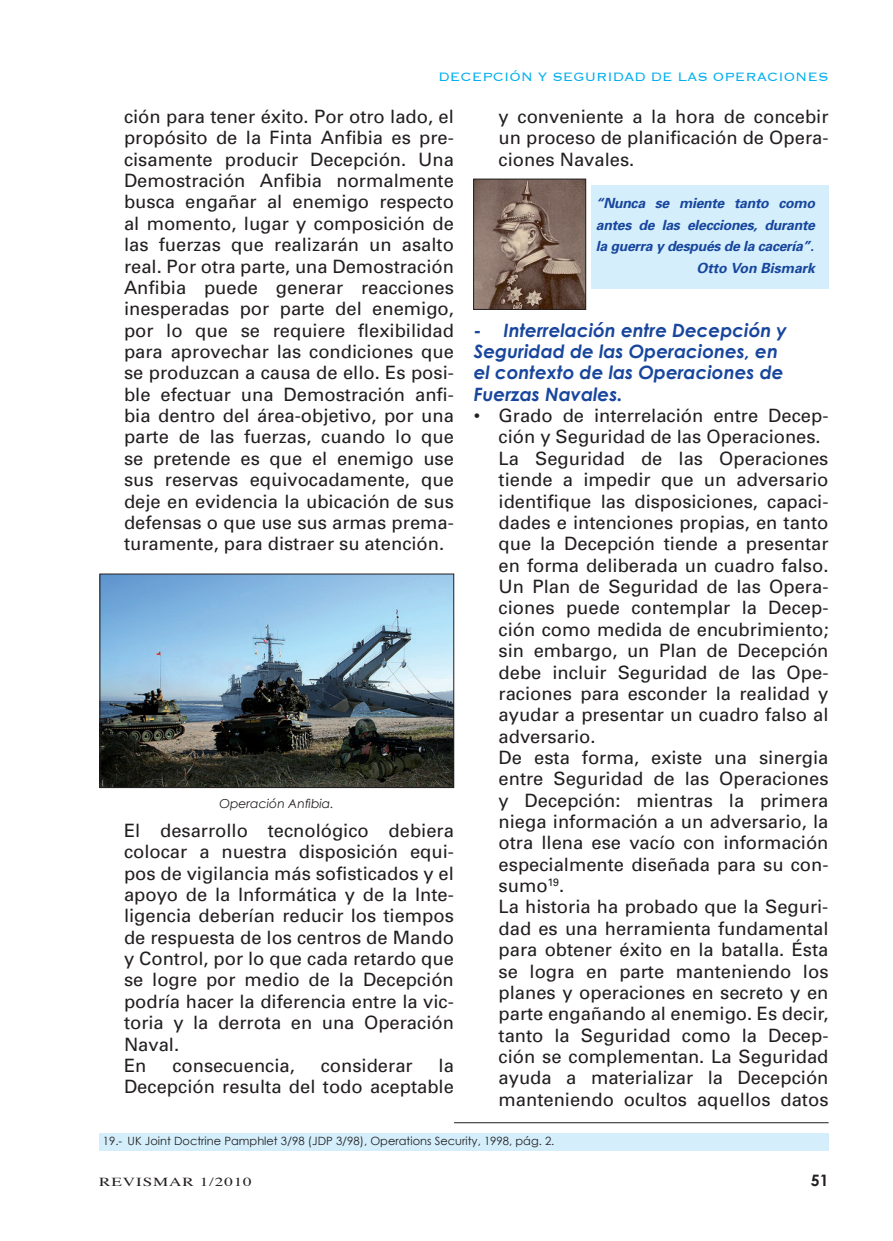
<style>
.page{position:relative;width:893px;height:1241px;background:#fff}
.page>*{position:absolute;margin:0;border:0;box-sizing:border-box;transform-origin:0 0}
.t1{font:18.38px/21.3px "Univers";color:#231f20;text-align:justify}
.t2{font:italic 700 18.38px/21.3px "Century Gothic";color:#18469d}
.t3{font:300 15.75px "Copperplate";color:#00aeef}
.t4{font:700 15.75px "Century Gothic";color:#231f20}
.t5{font:italic 700 14px/21.3px "Univers";letter-spacing:-.02em;color:#18469d;text-align:right}
.t6{font:italic 12.42px "Century Gothic";color:#231f20}
.t7{font:12.25px "Times";letter-spacing:.05em;color:#231f20;scale:1.4 1}
.t8{font:11.38px "Century Gothic";color:#231f20}
</style>
<div class="page">
<div style="left:591px;top:185px;width:237px;height:103px;background:#d4effb"></div>
<hr style="left:454px;top:1122px;width:375px;height:1px;background:#231f20">
<div style="left:99px;top:1132px;width:730px;height:18px;background:#d4effb"></div>
<img style="left:101px;top:575px;width:351px;height:211px">
<div style="left:99px;top:573px;width:355px;height:215px;border:1px solid #231f20"></div>
<img style="left:475px;top:181px;width:109px;height:127px">
<div style="left:473px;top:179px;width:113px;height:131px;border:1px solid #231f20"></div>
<p class="t3" style="left:439px;top:67px;width:391px">DECEPCIÓN Y SEGURIDAD DE LAS OPERACIONES</p>
<p class="t1" style="left:124px;top:106px;width:331px">ción para tener éxito. Por otro lado, el propósito de la Finta Anfibia es pre&shy;cisamente producir Decepción. Una Demostración Anfibia normalmente busca engañar al enemigo respecto al momento, lugar y composición de las fuerzas que realizarán un asalto real. Por otra parte, una Demostración Anfibia puede generar reacciones inesperadas por parte del enemigo, por lo que se requiere flexibilidad para aprovechar las condiciones que se produzcan a causa de ello. Es posi&shy;ble efectuar una Demostración anfi&shy;bia dentro del área-objetivo, por una parte de las fuerzas, cuando lo que se pretende es que el enemigo use sus reservas equivocadamente, que deje en evidencia la ubicación de sus defensas o que use sus armas prema&shy;turamente, para distraer su atención.</p>
<p class="t1" style="left:499px;top:106px;width:331px">y conveniente a la hora de concebir un proceso de planificación de Opera&shy;ciones Navales.</p>
<p class="t5" style="left:596px;top:193px;width:221px">“Nunca se miente tanto como antes de las elecciones, durante la guerra y después de la cacería”.<br>Otto Von Bismark</p>
<p class="t2" style="left:474px;top:319px;width:315px">- Interrelación entre Decepción y<br>Seguridad de las Operaciones, en el contexto de las Operaciones de<br>Fuerzas Navales.</p>
<p class="t1" style="left:499px;top:405px;width:331px;text-align:left;text-indent:-25px">• Grado de interrelación entre Decep&shy;ción y Seguridad de las Operaciones.<br>La Seguridad de las Operaciones tiende a impedir que un adversario identifique las disposiciones, capaci&shy;dades e intenciones propias, en tanto que la Decepción tiende a presentar en forma deliberada un cuadro falso.<br>Un Plan de Seguridad de las Opera&shy;ciones puede contemplar la Decep&shy;ción como medida de encubrimiento; sin embargo, un Plan de Decepción debe incluir Seguridad de las Ope&shy;raciones para esconder la realidad y ayudar a presentar un cuadro falso al adversario.<br>De esta forma, existe una sinergia entre Seguridad de las Operaciones y Decepción: mientras la primera niega información a un adversario, la otra llena ese vacío con información especialmente diseñada para su con&shy;sumo<sup>19</sup>.<br>La historia ha probado que la Seguri&shy;dad es una herramienta fundamental para obtener éxito en la batalla. Ésta se logra en parte manteniendo los planes y operaciones en secreto y en parte engañando al enemigo. Es decir, tanto la Seguridad como la Decep&shy;ción se complementan. La Seguridad ayuda a materializar la Decepción manteniendo ocultos aquellos datos</p>
<p class="t8" style="left:103px;top:1133px;width:453px">19.- UK Joint Doctrine Pamphlet 3/98 (JDP 3/98), Operations Security, 1998, pág. 2.</p>
<p class="t6" style="left:219px;top:795px;width:116px">Operación Anfibia.</p>
<p class="t1" style="left:124px;top:819px;width:331px;text-align:left">El desarrollo tecnológico debiera colocar a nuestra disposición equi&shy;pos de vigilancia más sofisticados y el apoyo de la Informática y de la Inte&shy;ligencia deberían reducir los tiempos de respuesta de los centros de Mando y Control, por lo que cada retardo que se logre por medio de la Decepción podría hacer la diferencia entre la vic&shy;toria y la derrota en una Operación<br>Naval.<br>En</p>
<p class="t1" style="left:124px;top:1054px;width:331px;text-align:right">la<br>Decepción resulta del todo aceptable</p>
<p class="t1" style="left:172px;top:1054px;width:124px">consecuencia,</p>
<p class="t1" style="left:321px;top:1054px;width:93px">considerar</p>
<p class="t7" style="left:99px;top:1174px;width:110px">REVISMAR 1/2010</p>
<p class="t4" style="left:811px;top:1170px;width:19px">51</p>
</div>
